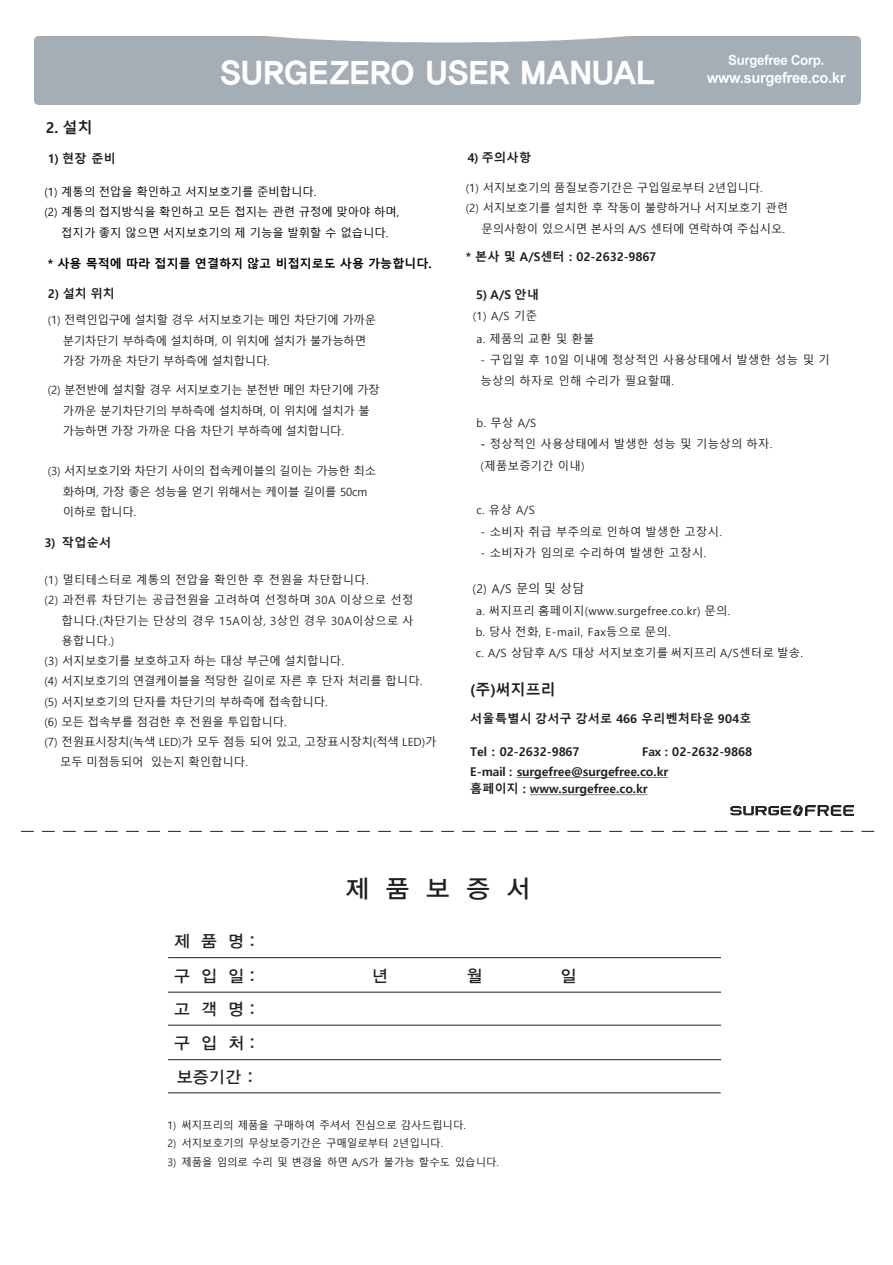
<style>
.page{position:relative;width:893px;height:1265px;background:#fff}
.page>*{position:absolute;margin:0;border:0;box-sizing:border-box;transform-origin:0 0}
.t1{font:31.5px "YDIYGO360";color:#fff}
.t2{font:24.9px "YDIYGO330";letter-spacing:.7em;color:#211f1f}
.t3{font:16.5px/34.5px "YDIYGO330";letter-spacing:.7em;color:#211f1f}
.t4{font:700 15px "Malgun Gothic";color:#211f1f}
.t5{font:700 12px/20px "Malgun Gothic";color:#211f1f}
.t6{font:700 12px "Malgun Gothic";color:#000}
.t7{font:12px "Malgun Gothic";color:#211f1f}
.t8{font:11.4px/20.2px "Malgun Gothic";color:#211f1f}
.t9{font:11.4px/21.1px "Malgun Gothic";letter-spacing:.03em;color:#211f1f}
.t10{font:11.4px/20.2px "Malgun Gothic";color:#000}
.t11{font:10.5px "Malgun Gothic";color:#211f1f}
.s1{color:#fff}
.s2{font-weight:700}
</style>
<div class="page">
<div style="left:34px;top:37px;width:826px;height:68px;background:#a5aeb4"></div>
<hr style="left:168px;top:957px;width:553px;height:1px;background:#211f1f">
<hr style="left:168px;top:992px;width:553px;height:1px;background:#211f1f">
<hr style="left:168px;top:1025px;width:553px;height:1px;background:#211f1f">
<hr style="left:168px;top:1059px;width:553px;height:1px;background:#211f1f">
<hr style="left:168px;top:1092px;width:552px;height:1px;background:#211f1f">
<svg style="left:21px;top:831px;width:13px;height:1px"></svg>
<svg style="left:42px;top:831px;width:13px;height:1px"></svg>
<svg style="left:63px;top:831px;width:13px;height:1px"></svg>
<svg style="left:84px;top:831px;width:13px;height:1px"></svg>
<svg style="left:105px;top:831px;width:13px;height:1px"></svg>
<svg style="left:126px;top:831px;width:13px;height:1px"></svg>
<svg style="left:147px;top:831px;width:13px;height:1px"></svg>
<svg style="left:168px;top:831px;width:13px;height:1px"></svg>
<svg style="left:189px;top:831px;width:13px;height:1px"></svg>
<svg style="left:210px;top:831px;width:13px;height:1px"></svg>
<svg style="left:231px;top:831px;width:13px;height:1px"></svg>
<svg style="left:252px;top:831px;width:13px;height:1px"></svg>
<svg style="left:273px;top:831px;width:13px;height:1px"></svg>
<svg style="left:294px;top:831px;width:13px;height:1px"></svg>
<svg style="left:315px;top:831px;width:13px;height:1px"></svg>
<svg style="left:336px;top:831px;width:13px;height:1px"></svg>
<svg style="left:357px;top:831px;width:13px;height:1px"></svg>
<svg style="left:378px;top:831px;width:13px;height:1px"></svg>
<svg style="left:399px;top:831px;width:13px;height:1px"></svg>
<svg style="left:420px;top:831px;width:13px;height:1px"></svg>
<svg style="left:441px;top:831px;width:13px;height:1px"></svg>
<svg style="left:462px;top:831px;width:13px;height:1px"></svg>
<svg style="left:483px;top:831px;width:13px;height:1px"></svg>
<svg style="left:504px;top:831px;width:13px;height:1px"></svg>
<svg style="left:525px;top:831px;width:13px;height:1px"></svg>
<svg style="left:546px;top:831px;width:13px;height:1px"></svg>
<svg style="left:567px;top:831px;width:13px;height:1px"></svg>
<svg style="left:588px;top:831px;width:13px;height:1px"></svg>
<svg style="left:609px;top:831px;width:13px;height:1px"></svg>
<svg style="left:630px;top:831px;width:13px;height:1px"></svg>
<svg style="left:651px;top:831px;width:13px;height:1px"></svg>
<svg style="left:672px;top:831px;width:13px;height:1px"></svg>
<svg style="left:693px;top:831px;width:13px;height:1px"></svg>
<svg style="left:714px;top:831px;width:13px;height:1px"></svg>
<svg style="left:735px;top:831px;width:13px;height:1px"></svg>
<svg style="left:756px;top:831px;width:13px;height:1px"></svg>
<svg style="left:777px;top:831px;width:13px;height:1px"></svg>
<svg style="left:798px;top:831px;width:13px;height:1px"></svg>
<svg style="left:819px;top:831px;width:13px;height:1px"></svg>
<svg style="left:840px;top:831px;width:13px;height:1px"></svg>
<svg style="left:861px;top:831px;width:13px;height:1px"></svg>
<svg style="left:516px;top:777px;width:152px;height:1px"></svg>
<svg style="left:530px;top:794px;width:117px;height:1px"></svg>
<img style="left:805px;top:806px;width:48px;height:9px">
<svg style="left:730px;top:806px;width:72px;height:9px"></svg>
<h1 class="t1" style="left:220px;top:54px;width:436px">SURGEZERO USER MANUAL</h1>
<h3 class="t4" style="left:46px;top:117px;width:48px">2. 설치</h3>
<p class="t5" style="left:48px;top:148px;width:70px">1) 현장 준비</p>
<p class="t10" style="left:44px;top:181px;width:356px">(1) 계통의 전압을 확인하고 서지보호기를 준비합니다.<br>(2) 계통의 접지방식을 확인하고 모든 접지는 관련 규정에 맞아야 하며, <span class="s1">(3)</span> 접지가 좋지 않으면 서지보호기의 제 기능을 발휘할 수 없습니다.</p>
<p class="t6" style="left:48px;top:255px;width:385px">* 사용 목적에 따라 접지를 연결하지 않고 비접지로도 사용 가능합니다.</p>
<p class="t5" style="left:48px;top:282px;width:68px">2) 설치 위치</p>
<p class="t8" style="left:63px;top:309px;width:314px;text-indent:-15px">(1) 전력인입구에 설치할 경우 서지보호기는 메인 차단기에 가까운 분기차단기 부하측에 설치하며, 이 위치에 설치가 불가능하면 가장 가까운 차단기 부하측에 설치합니다.</p>
<p class="t8" style="left:63px;top:379px;width:318px;text-indent:-15px">(2) 분전반에 설치할 경우 서지보호기는 분전반 메인 차단기에 가장 가까운 분기차단기의 부하측에 설치하며, 이 위치에 설치가 불 가능하면 가장 가까운 다음 차단기 부하측에 설치합니다.</p>
<p class="t8" style="left:63px;top:460px;width:314px;text-indent:-15px">(3) 서지보호기와 차단기 사이의 접속케이블의 길이는 가능한 최소 화하며, 가장 좋은 성능을 얻기 위해서는 케이블 길이를 50cm 이하로 합니다.</p>
<p class="t5" style="left:44px;top:531px;width:68px">3) 작업순서</p>
<p class="t9" style="left:44px;top:568px;width:325px">(1) 멀티테스터로 계통의 전압을 확인한 후 전원을 차단합니다.</p>
<p class="t9" style="left:44px;top:588px;width:370px">(2) 과전류 차단기는 공급전원을 고려하여 선정하며 30A 이상으로 선정</p>
<p class="t9" style="left:61px;top:609px;width:353px">합니다.(차단기는 단상의 경우 15A이상, 3상인 경우 30A이상으로 사</p>
<p class="t8" style="left:61px;top:629px;width:54px">용합니다.)</p>
<p class="t8" style="left:44px;top:650px;width:301px">(3) 서지보호기를 보호하고자 하는 대상 부근에 설치합니다.</p>
<p class="t8" style="left:44px;top:670px;width:379px">(4) 서지보호기의 연결케이블을 적당한 길이로 자른 후 단자 처리를 합니다.</p>
<p class="t8" style="left:44px;top:690px;width:285px">(5) 서지보호기의 단자를 차단기의 부하측에 접속합니다.</p>
<p class="t8" style="left:44px;top:710px;width:244px">(6) 모든 접속부를 점검한 후 전원을 투입합니다.</p>
<p class="t8" style="left:44px;top:731px;width:393px">(7) 전원표시장치(녹색 LED)가 모두 점등 되어 있고, 고장표시장치(적색 LED)가</p>
<p class="t8" style="left:60px;top:751px;width:189px">모두 미점등되어 있는지 확인합니다.</p>
<p class="t5" style="left:467px;top:147px;width:65px">4) 주의사항</p>
<p class="t8" style="left:465px;top:177px;width:298px">(1) 서지보호기의 품질보증기간은 구입일로부터 2년입니다.</p>
<p class="t8" style="left:465px;top:197px;width:324px">(2) 서지보호기를 설치한 후 작동이 불량하거나 서지보호기 관련</p>
<p class="t8" style="left:481px;top:217px;width:305px">문의사항이 있으시면 본사의 A/S 센터에 연락하여 주십시오.</p>
<p class="t5" style="left:465px;top:246px;width:192px">* 본사 및 A/S센터 : 02-2632-9867</p>
<p class="t5" style="left:476px;top:283px;width:64px">5) A/S 안내</p>
<p class="t8" style="left:476px;top:304px;width:120px;line-height:22.2px;text-indent:-4px">(1) A/S 기준<br>a. 제품의 교환 및 환불</p>
<p class="t9" style="left:480px;top:349px;width:350px;line-height:20.1px">- 구입일 후 10일 이내에 정상적인 사용상태에서 발생한 성능 및 기 능상의 하자로 인해 수리가 필요할때.</p>
<p class="t8" style="left:476px;top:411px;width:61px">b. 무상 A/S</p>
<p class="t9" style="left:480px;top:432px;width:293px;line-height:21.8px"><span class="s2">-</span> 정상적인 사용상태에서 발생한 성능 및 기능상의 하자. (제품보증기간 이내)</p>
<p class="t8" style="left:476px;top:498px;width:60px">c. 유상 A/S</p>
<p class="t9" style="left:480px;top:520px;width:243px">- 소비자 취급 부주의로 인하여 발생한 고장시.</p>
<p class="t9" style="left:480px;top:541px;width:227px">- 소비자가 임의로 수리하여 발생한 고장시.</p>
<p class="t7" style="left:472px;top:580px;width:113px">(2) A/S 문의 및 상담</p>
<p class="t9" style="left:475px;top:599px;width:329px">a. 써지프리 홈페이지(www.surgefree.co.kr) 문의.<br>b. 당사 전화, E-mail, Fax등으로 문의.<br>c. A/S 상담후 A/S 대상 서지보호기를 써지프리 A/S센터로 발송.</p>
<h3 class="t4" style="left:470px;top:678px;width:87px">(주)써지프리</h3>
<p class="t5" style="left:470px;top:707px;width:283px">서울특별시 강서구 강서로 466 우리벤처타운 904호</p>
<p class="t5" style="left:470px;top:740px;width:111px">Tel : 02-2632-9867</p>
<p class="t5" style="left:470px;top:740px;width:283px;text-indent:172px">Fax : 02-2632-9868<br>E-mail : surgefree@surgefree.co.kr</p>
<p class="t5" style="left:470px;top:778px;width:179px">홈페이지 : www.surgefree.co.kr</p>
<h3 class="t3" style="left:175px;top:923px;width:83px">제품명: 구입일:</h3>
<h3 class="t3" style="left:175px;top:991px;width:83px">고객명: 구입처:</h3>
<h3 class="t3" style="left:177px;top:1058px;width:78px">보증기간 :</h3>
<h2 class="t2" style="left:346px;top:874px;width:185px">제품보증서</h2>
<h3 class="t3" style="left:372px;top:958px;width:17px">년</h3>
<h3 class="t3" style="left:466px;top:958px;width:17px">월</h3>
<h3 class="t3" style="left:561px;top:958px;width:17px">일</h3>
<p class="t11" style="left:167px;top:1117px;width:300px">1) 써지프리의 제품을 구매하여 주셔서 진심으로 감사드립니다.</p>
<p class="t11" style="left:167px;top:1135px;width:277px">2) 서지보호기의 무상보증기간은 구매일로부터 2년입니다.</p>
<p class="t11" style="left:167px;top:1154px;width:333px">3) 제품을 임의로 수리 및 변경을 하면 A/S가 불가능 할수도 있습니다.</p>
</div>
